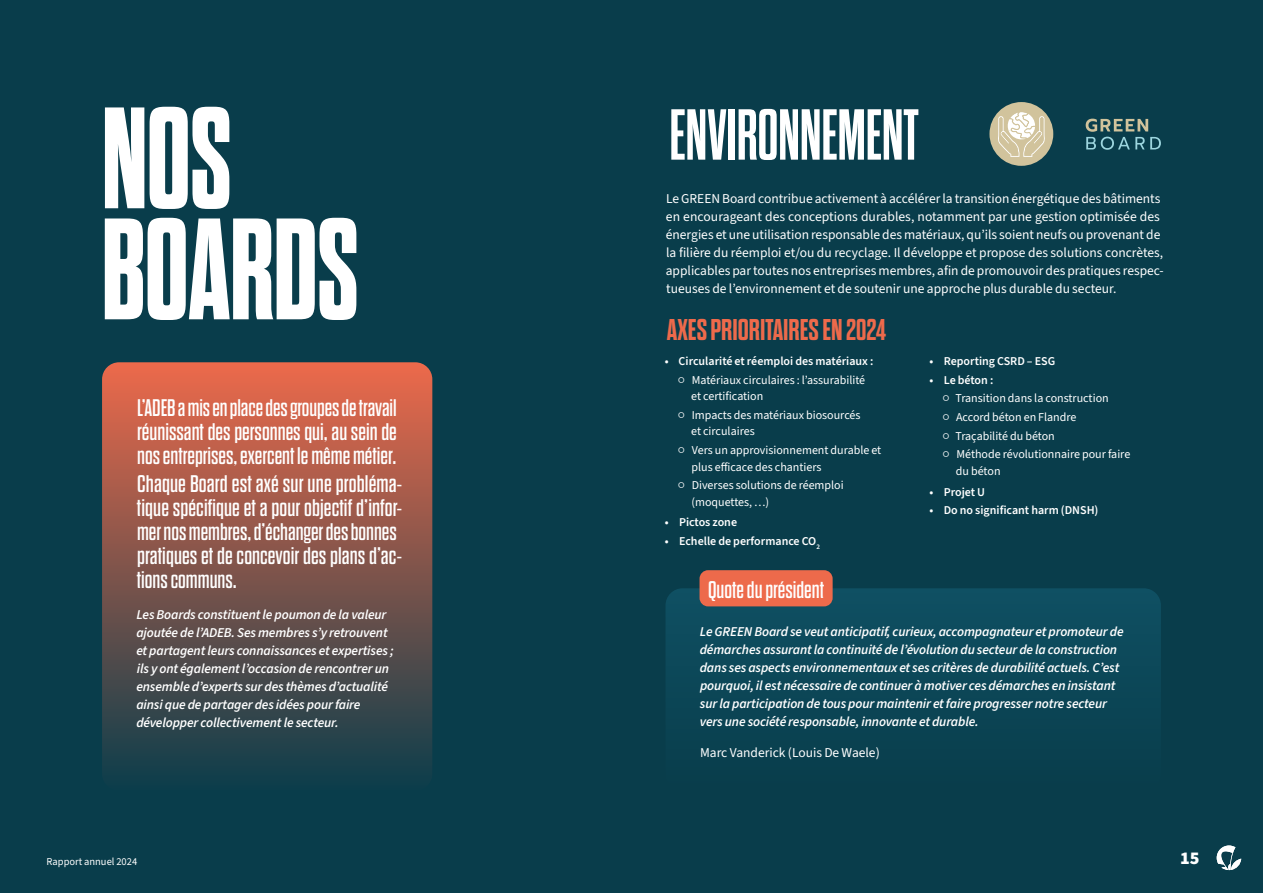
<style>
.page{position:relative;width:1263px;height:893px;background:#093d4b}
.page>*{position:absolute;margin:0;border:0;box-sizing:border-box;transform-origin:0 0}
.t1{font:700 expanded 144px/111px "Dharma Gothic M";color:#fff}
.t2{font:700 72px "Dharma Gothic M";color:#fff}
.t3{font:700 30px "Dharma Gothic E";color:#ed6a4b}
.t4{font:24px/24px "Dharma Gothic E";color:#fff;text-align:justify}
.t5{font:900 18px "Source Sans 3";color:#fff}
.t6{font:italic 600 13.5px/18px "Source Sans 3";letter-spacing:-.01em;color:#fff}
.t7{font:13.5px/18px "Source Sans 3";color:#fff}
.t8{font:12px/16.5px "Source Sans 3";color:#fff}
.t9{font:600 12px "Source Sans 3";color:#fff}
.t10{font:10.5px "Source Sans 3";color:#fff}
</style>
<div class="page">
<div style="left:102px;top:362px;width:330px;height:429px;background:linear-gradient(to bottom,#ed6a4b,#0b3d4b);border-radius:17px"></div>
<div style="left:665px;top:588px;width:496px;height:203px;background:#0c4657;border-radius:17px"></div>
<div style="left:699px;top:570px;width:134px;height:36px;background:#ed6a4b;border-radius:9px"></div>
<div style="left:989px;top:102px;width:64px;height:64px;background:#d1c39c;border-radius:50%"></div>
<svg style="left:1086px;top:119px;width:75px;height:31px"></svg>
<svg style="left:998px;top:111px;width:47px;height:46px"></svg>
<svg style="left:1217px;top:845px;width:24px;height:25px"></svg>
<h1 class="t1" style="left:102px;top:106px;width:258px">NOS<br>BOARDS</h1>
<h3 class="t4" style="left:137px;top:396px;width:261px">L’ADEB a mis en place des groupes de travail réunissant des personnes qui, au sein de nos entreprises, exercent le même métier.</h3>
<h3 class="t4" style="left:137px;top:472px;width:266px;text-align:left">Chaque Board est axé sur une probléma&shy;tique spécifique et a pour objectif d’infor&shy;mer nos membres, d’échanger des bonnes pratiques et de concevoir des plans d’ac&shy;tions communs.</h3>
<p class="t6" style="left:136px;top:605px;width:259px">Les Boards constituent le poumon de la valeur ajoutée de l’ADEB. Ses membres s’y retrouvent et partagent leurs connaissances et expertises ; ils y ont également l’occasion de rencontrer un ensemble d’experts sur des thèmes d’actualité ainsi que de partager des idées pour faire développer collectivement le secteur.</p>
<h2 class="t2" style="left:669px;top:100px;width:251px">ENVIRONNEMENT</h2>
<p class="t7" style="left:666px;top:190px;width:499px">Le GREEN Board contribue activement à accélérer la transition énergétique des bâtiments en encourageant des conceptions durables, notamment par une gestion optimisée des énergies et une utilisation responsable des matériaux, qu’ils soient neufs ou provenant de la filière du réemploi et/ou du recyclage. Il développe et propose des solutions concrètes, applicables par toutes nos entreprises membres, afin de promouvoir des pratiques respec&shy;tueuses de l’environnement et de soutenir une approche plus durable du secteur.</p>
<h3 class="t3" style="left:667px;top:315px;width:220px">AXES PRIORITAIRES EN 2024</h3>
<p class="t9" style="left:665px;top:354px;width:210px">• Circularité et réemploi des matériaux :</p>
<p class="t8" style="left:691px;top:372px;width:175px;text-indent:-13px">○ Matériaux circulaires : l’assurabilité et certification</p>
<p class="t8" style="left:691px;top:407px;width:171px;text-indent:-13px">○ Impacts des matériaux biosourcés et circulaires</p>
<p class="t8" style="left:691px;top:442px;width:191px;text-indent:-14px">○ Vers un approvisionnement durable et plus efficace des chantiers</p>
<p class="t8" style="left:691px;top:477px;width:154px;text-indent:-14px">○ Diverses solutions de réemploi (moquettes, …)</p>
<p class="t9" style="left:665px;top:515px;width:74px">• Pictos zone</p>
<p class="t9" style="left:665px;top:533px;width:157px">• Echelle de performance CO<sub>2</sub></p>
<p class="t9" style="left:930px;top:354px;width:127px">• Reporting CSRD – ESG</p>
<p class="t9" style="left:930px;top:372px;width:65px">• Le béton :</p>
<p class="t8" style="left:942px;top:390px;width:168px">○ Transition dans la construction</p>
<p class="t8" style="left:942px;top:409px;width:135px">○ Accord béton en Flandre</p>
<p class="t8" style="left:942px;top:427px;width:114px">○ Traçabilité du béton</p>
<p class="t8" style="left:956px;top:446px;width:176px;text-indent:-13px">○ Méthode révolutionnaire pour faire du béton</p>
<p class="t9" style="left:930px;top:484px;width:57px">• Projet U</p>
<p class="t9" style="left:930px;top:502px;width:170px">• Do no significant harm (DNSH)</p>
<h3 class="t4" style="left:708px;top:578px;width:118px">Quote du président</h3>
<p class="t6" style="left:700px;top:623px;width:425px">Le GREEN Board se veut anticipatif, curieux, accompagnateur et promoteur de démarches assurant la continuité de l’évolution du secteur de la construction dans ses aspects environnementaux et ses critères de durabilité actuels. C’est pourquoi, il est nécessaire de continuer à motiver ces démarches en insistant sur la participation de tous pour maintenir et faire progresser notre secteur vers une société responsable, innovante et durable.</p>
<p class="t7" style="left:700px;top:743px;width:181px">Marc Vanderick (Louis De Waele)</p>
<p class="t10" style="left:47px;top:854px;width:92px">Rapport annuel 2024</p>
<h3 class="t5" style="left:1180px;top:846px;width:21px">15</h3>
</div>
